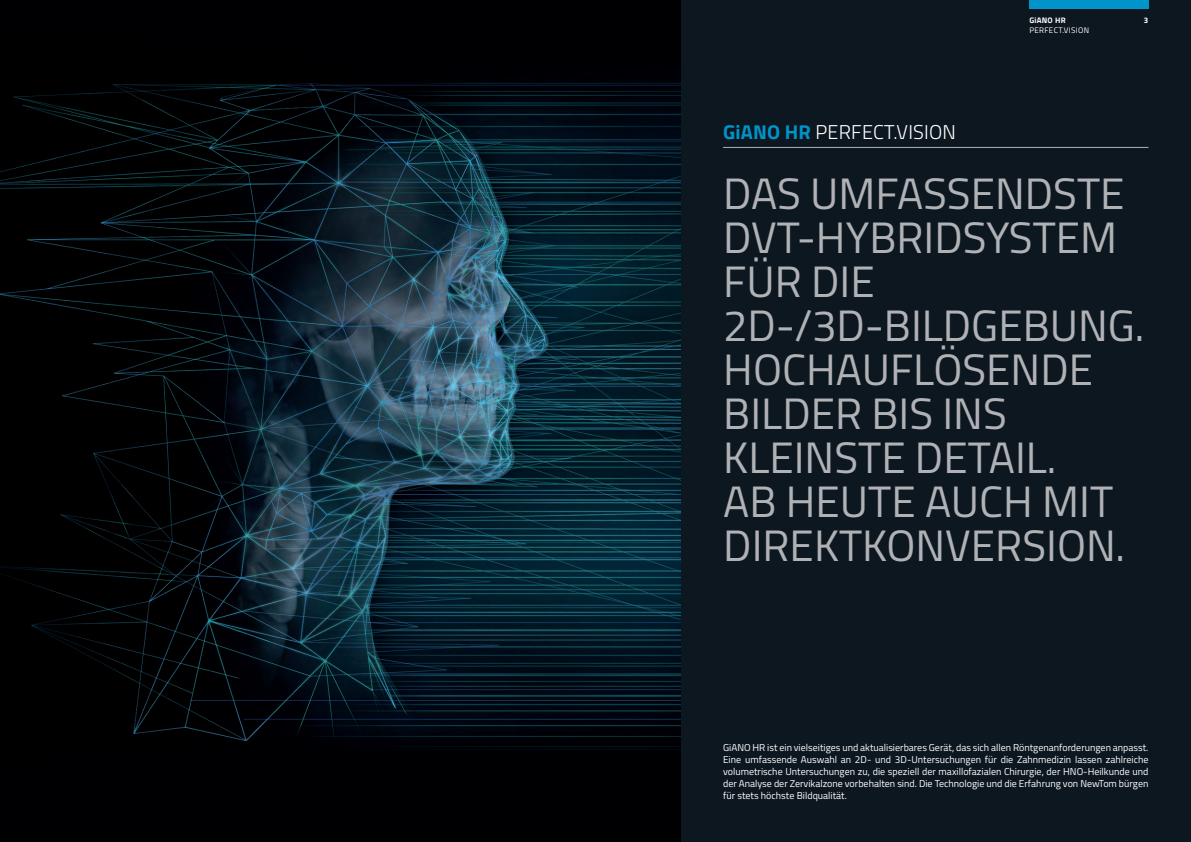
<style>
.page{position:relative;width:1191px;height:842px;background:#fff}
.page>*{position:absolute;margin:0;border:0;box-sizing:border-box;transform-origin:0 0}
.t1{font:44px/44px "Titillium";color:#b0b2b5}
.t2{font:300 20px "Titillium";letter-spacing:.01em;color:#fff}
.t3{font:10px/12px "Titillium";color:#fff;text-align:justify}
.t4{font:8px "Titillium";letter-spacing:.04em;color:#fff}
.t5{font:700 8px "Titillium";letter-spacing:.03em;color:#fff}
.s1{font-weight:700;color:#0094ca}
</style>
<div class="page">
<div style="left:672px;top:0;width:519px;height:842px;background:#0d1720"></div>
<hr style="left:723px;top:147px;width:425px;height:1px;background:#b0b2b5">
<div style="left:1029px;top:0;width:119px;height:9px;background:#0094ca"></div>
<img style="left:0;top:0;width:680px;height:842px">
<p class="t5" style="left:1029px;top:14px;width:38px">GiANO HR</p>
<p class="t4" style="left:1029px;top:24px;width:61px">PERFECT.VISION</p>
<p class="t5" style="left:1144px;top:14px;width:6px">3</p>
<p class="t2" style="left:723px;top:117px;width:234px"><span class="s1">GiANO HR</span> PERFECT.VISION</p>
<p class="t1" style="left:723px;top:169px;width:423px">DAS UMFASSENDSTE<br>DVT-HYBRIDSYSTEM<br>FÜR DIE<br>2D-/3D-BILDGEBUNG.<br>HOCHAUFLÖSENDE<br>BILDER BIS INS<br>KLEINSTE DETAIL.</p>
<p class="t1" style="left:723px;top:477px;width:403px">AB HEUTE AUCH MIT<br>DIREKTKONVERSION.</p>
<p class="t3" style="left:723px;top:741px;width:427px">GiANO HR ist ein vielseitiges und aktualisierbares Gerät, das sich allen Röntgenanforderungen anpasst.<br>Eine umfassende Auswahl an 2D- und 3D-Untersuchungen für die Zahnmedizin lassen zahlreiche volumetrische Untersuchungen zu, die speziell der maxillofazialen Chirurgie, der HNO-Heilkunde und der Analyse der Zervikalzone vorbehalten sind. Die Technologie und die Erfahrung von NewTom bürgen für stets höchste Bildqualität.</p>
</div>
